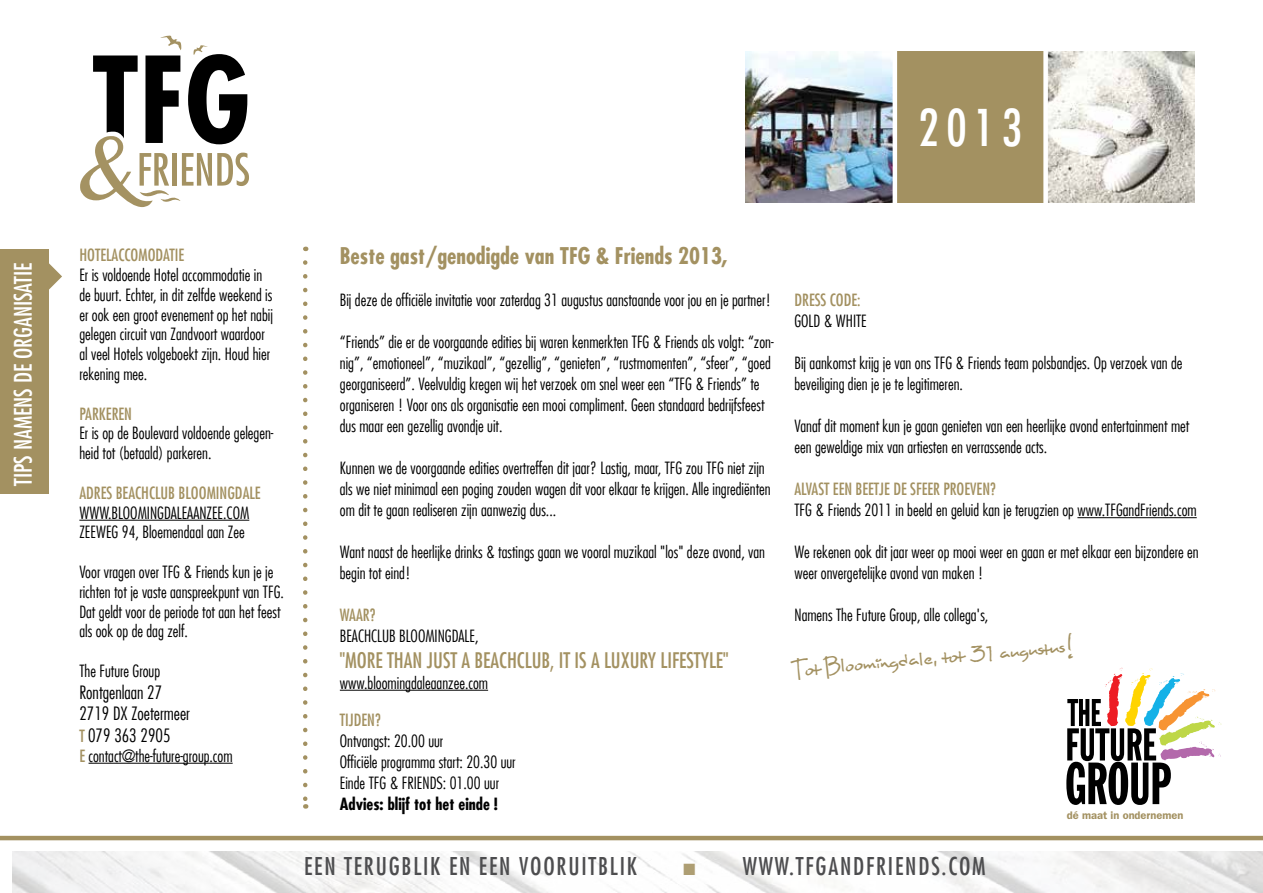
<style>
.page{position:relative;width:1263px;height:893px;background:#fff}
.page>*{position:absolute;margin:0;border:0;box-sizing:border-box;transform-origin:0 0}
.t1{font:condensed 49.5px "Futura LT";color:#fff}
.t2{font:29.55px "Maxine Script";color:#a39161}
.t3{font:condensed 24px "Futura LT";letter-spacing:.075em;color:#4d4d4f}
.t4{font:condensed 23.7px "Futura LT";color:#fff}
.t5{font:700 condensed 22.5px "Futura LT";color:#a39161}
.t6{font:condensed 21px "Futura LT";color:#a39161}
.t7{font:300 condensed 18px/21.6px "Futura LT";color:#000}
.t8{font:300 condensed 16.5px/21px "Futura LT";color:#000}
.t9{font:condensed 16.5px "Futura LT";color:#a39161}
.t10{font:700 condensed 16.5px "Futura LT";color:#000}
.t11{font:600 11.1px "ITC Franklin Gothic Std";color:#a39161}
.s1{font-weight:400;font-size:16.5px;color:#a39161}
.s2{font-weight:400;color:#a39161}
.s3{font-family:"Franklin Gothic";font-stretch:normal;color:#ae9e73}
</style>
<div class="page">
<svg style="left:80px;top:35px;width:169px;height:172px"></svg>
<img style="left:12px;top:851px;width:1251px;height:42px">
<hr style="left:0;top:836px;width:1263px;height:4px;background:#a39161">
<hr style="left:340px;top:690px;width:148px;height:1px;background:#000">
<hr style="left:1077px;top:517px;width:120px;height:1px;background:#000">
<hr style="left:79px;top:520px;width:170px;height:1px;background:#000">
<hr style="left:89px;top:763px;width:144px;height:1px;background:#000">
<svg style="left:303px;top:262px;width:4px;height:547px"></svg>
<img style="left:745px;top:52px;width:148px;height:151px">
<img style="left:1048px;top:52px;width:147px;height:151px">
<div style="left:895px;top:52px;width:151px;height:151px;background:#a39161"></div>
<hr style="left:893px;top:39px;width:4px;height:175px;background:#fff">
<div style="left:1043px;top:39px;width:5px;height:175px;background:#fff"></div>
<svg style="left:1066px;top:668px;width:156px;height:137px"></svg>
<div style="left:0;top:250px;width:48px;height:244px;background:#a39161"></div>
<svg style="left:48px;top:260px;width:14px;height:32px"></svg>
<h3 class="t4" style="left:9px;top:486px;width:223px;rotate:-90deg">TIPS NAMENS DE ORGANISATIE</h3>
<h1 class="t1" style="left:918px;top:98px;width:105px">2013</h1>
<p class="t9" style="left:79px;top:245px;width:105px">HOTELACCOMODATIE</p>
<p class="t8" style="left:79px;top:265px;width:195px;line-height:19.8px">Er is voldoende Hotel accommodatie in de buurt. Echter, in dit zelfde weekend is er ook een groot evenement op het nabij gelegen circuit van Zandvoort waardoor al veel Hotels volgeboekt zijn. Houd hier rekening mee.</p>
<p class="t9" style="left:79px;top:404px;width:34px">PARKEREN</p>
<p class="t8" style="left:79px;top:423px;width:196px;line-height:19.8px">Er is op de Boulevard voldoende gelegen&shy;heid tot (betaald) parkeren.</p>
<p class="t9" style="left:79px;top:483px;width:177px">ADRES BEACHCLUB BLOOMINGDALE</p>
<p class="t8" style="left:79px;top:502px;width:171px;line-height:19.8px">WWW.BLOOMINGDALEAANZEE.COM<br>ZEEWEG 94, Bloemendaal aan Zee</p>
<p class="t8" style="left:79px;top:562px;width:206px;line-height:19.8px">Voor vragen over TFG &amp; Friends kun je je richten tot je vaste aanspreekpunt van TFG.<br>Dat geldt voor de periode tot aan het feest als ook op de dag zelf.</p>
<p class="t8" style="left:79px;top:660px;width:82px">The Future Group</p>
<p class="t7" style="left:79px;top:681px;width:112px">Rontgenlaan 27<br>2719 DX Zoetermeer<br><span class="s1">T</span> 079 363 2905</p>
<p class="t8" style="left:79px;top:745px;width:155px"><span class="s2">E</span> contact@the-future-group.com</p>
<h3 class="t5" style="left:340px;top:242px;width:389px">Beste gast/genodigde van TFG &amp; Friends 2013,</h3>
<p class="t8" style="left:340px;top:289px;width:433px">Bij deze de officiële invitatie voor zaterdag 31 augustus aanstaande voor jou en je partner!</p>
<p class="t8" style="left:340px;top:331px;width:435px">“Friends” die er de voorgaande edities bij waren kenmerkten TFG &amp; Friends als volgt: “zon&shy;nig”, “emotioneel”, “muzikaal”, “gezellig”, “genieten”, “rustmomenten”, “sfeer”, “goed georganiseerd”. Veelvuldig kregen wij het verzoek om snel weer een “TFG &amp; Friends” te organiseren ! Voor ons als organisatie een mooi compliment. Geen standaard bedrijfsfeest dus maar een gezellig avondje uit.</p>
<p class="t8" style="left:340px;top:457px;width:432px">Kunnen we de voorgaande edities overtreffen dit jaar? Lastig, maar, TFG zou TFG niet zijn als we niet minimaal een poging zouden wagen dit voor elkaar te krijgen. Alle ingrediënten om dit te gaan realiseren zijn aanwezig dus...</p>
<p class="t8" style="left:340px;top:541px;width:427px">Want naast de heerlijke drinks &amp; tastings gaan we vooral muzikaal "los" deze avond, van begin tot eind!</p>
<p class="t9" style="left:340px;top:605px;width:37px">WAAR?</p>
<p class="t8" style="left:340px;top:625px;width:140px">BEACHCLUB BLOOMINGDALE,</p>
<p class="t6" style="left:340px;top:647px;width:390px">"MORE THAN JUST A BEACHCLUB, IT IS A LUXURY LIFESTYLE"</p>
<p class="t8" style="left:340px;top:672px;width:150px">www.bloomingdaleaanzee.com</p>
<p class="t9" style="left:340px;top:710px;width:42px">TIJDEN?</p>
<p class="t8" style="left:340px;top:730px;width:177px">Ontvangst: 20.00 uur<br>Officiële programma start: 20.30 uur<br>Einde TFG &amp; FRIENDS: 01.00 uur</p>
<p class="t10" style="left:340px;top:794px;width:160px">Advies: blijf tot het einde !</p>
<p class="t9" style="left:794px;top:290px;width:68px">DRESS CODE:</p>
<p class="t8" style="left:794px;top:310px;width:74px">GOLD &amp; WHITE</p>
<p class="t8" style="left:794px;top:352px;width:390px">Bij aankomst krijg je van ons TFG &amp; Friends team polsbandjes. Op verzoek van de beveiliging dien je je te legitimeren.</p>
<p class="t8" style="left:794px;top:415px;width:396px">Vanaf dit moment kun je gaan genieten van een heerlijke avond entertainment met een geweldige mix van artiesten en verrassende acts.</p>
<p class="t9" style="left:794px;top:479px;width:203px">ALVAST EEN BEETJE DE SFEER PROEVEN?</p>
<p class="t8" style="left:794px;top:499px;width:404px">TFG &amp; Friends 2011 in beeld en geluid kan je terugzien op www.TFGandFriends.com</p>
<p class="t8" style="left:794px;top:541px;width:406px">We rekenen ook dit jaar weer op mooi weer en gaan er met elkaar een bijzondere en weer onvergetelijke avond van maken !</p>
<p class="t8" style="left:794px;top:604px;width:195px">Namens The Future Group, alle collega's,</p>
<h2 class="t2" style="left:790px;top:652px;width:286px;rotate:-5deg">Tot Bloomingdale, tot 31 augustus!</h2>
<p class="t11" style="left:1067px;top:808px;width:118px">dé maat in ondernemen</p>
<h3 class="t3" style="left:304px;top:851px;width:11px">EEN</h3>
<h3 class="t3" style="left:344px;top:851px;width:146px">TERUGBLIK EN EEN</h3>
<h3 class="t3" style="left:519px;top:851px;width:119px">VOORUITBLIK</h3>
<h3 class="t3" style="left:682px;top:851px;width:78px"><span class="s3">■</span> WWW</h3>
<h3 class="t3" style="left:789px;top:851px;width:198px">.TFGANDFRIEN DS.COM</h3>
</div>
